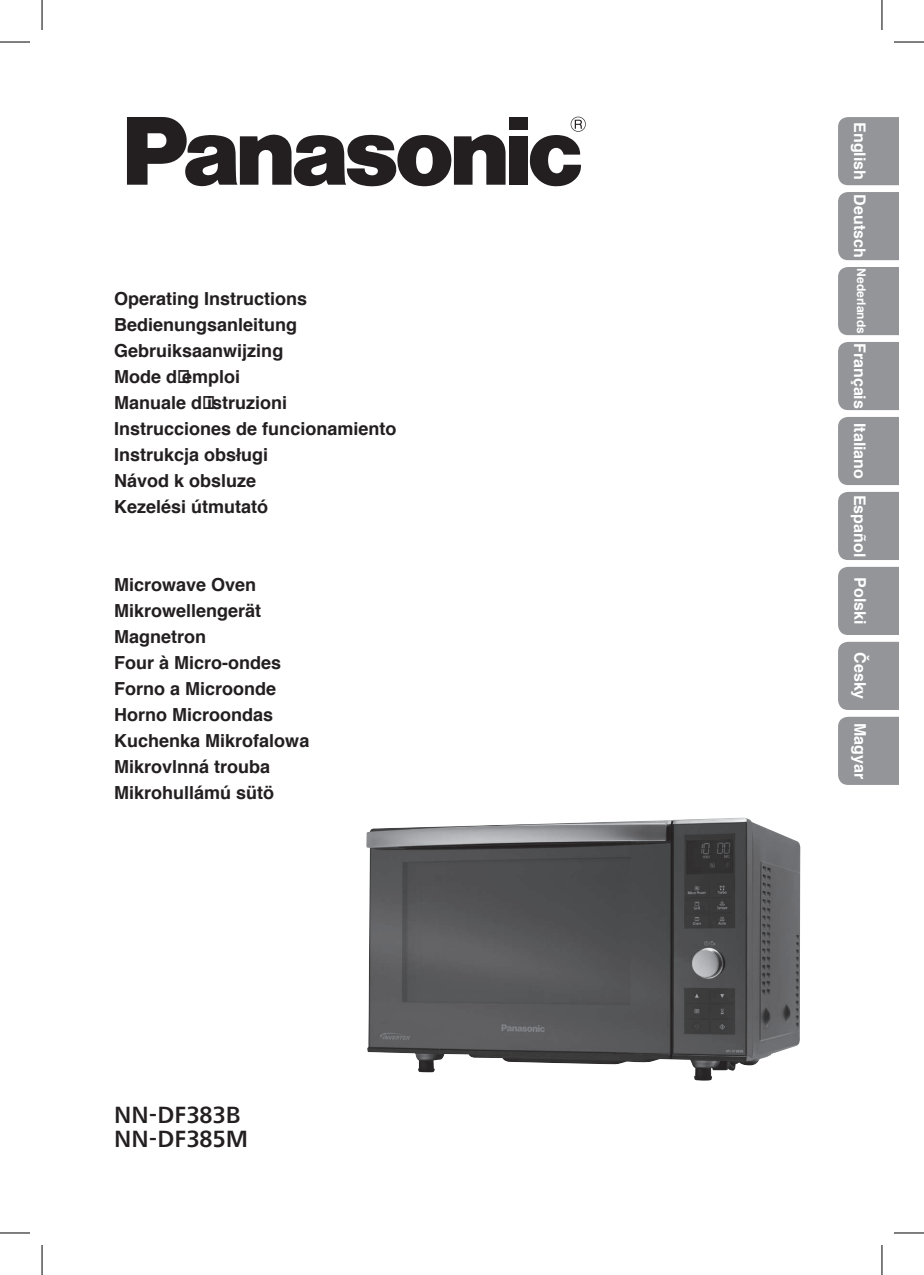
<style>
.page{position:relative;width:924px;height:1275px;background:#fff}
.page>*{position:absolute;margin:0;border:0;box-sizing:border-box;transform-origin:0 0}
.t1{font:20px/24px "PUD Hinban B";color:#231f20}
.t2{font:700 18px/26px "Helvetica";color:#231f20}
.t3{font:700 16px "Helvetica";color:#fff}
</style>
<div class="page">
<div style="left:509px;top:117px;width:18px;height:13px;background:#231f20"></div>
<div style="left:509px;top:136px;width:18px;height:49px;background:#231f20"></div>
<svg style="left:127px;top:117px;width:378px;height:70px"></svg>
<svg style="left:529px;top:117px;width:56px;height:69px"></svg>
<div style="left:838px;top:117px;width:60px;height:68px;background:#939598"></div>
<div style="left:838px;top:192px;width:60px;height:68px;background:#939598"></div>
<div style="left:838px;top:267px;width:60px;height:68px;background:#939598"></div>
<div style="left:838px;top:342px;width:60px;height:68px;background:#939598"></div>
<div style="left:838px;top:417px;width:60px;height:68px;background:#939598"></div>
<div style="left:838px;top:492px;width:60px;height:68px;background:#939598"></div>
<div style="left:838px;top:567px;width:60px;height:68px;background:#939598"></div>
<div style="left:838px;top:642px;width:60px;height:68px;background:#939598"></div>
<div style="left:838px;top:717px;width:60px;height:68px;background:#939598"></div>
<img style="left:366px;top:817px;width:433px;height:263px">
<hr style="left:0;top:42px;width:30px;height:1px;background:#000">
<hr style="left:893px;top:42px;width:30px;height:1px;background:#000">
<hr style="left:0;top:1232px;width:30px;height:1px;background:#000">
<hr style="left:893px;top:1232px;width:30px;height:1px;background:#000">
<hr style="left:42px;top:0;width:1px;height:30px;background:#000">
<hr style="left:42px;top:1245px;width:1px;height:30px;background:#000">
<hr style="left:881px;top:0;width:1px;height:30px;background:#000">
<hr style="left:881px;top:1245px;width:1px;height:30px;background:#000">
<p class="t2" style="left:114px;top:286px;width:284px">Operating Instructions<br>Bedienungsanleitung<br>Gebruiksaanwijzing<br>Mode d’emploi<br>Manuale d’istruzioni<br>Instrucciones de funcionamiento<br>Instrukcja obsługi<br>Návod k obsluze<br>Kezelési útmutató</p>
<p class="t2" style="left:114px;top:571px;width:197px">Microwave Oven<br>Mikrowellengerät<br>Magnetron<br>Four à Micro-ondes<br>Forno a Microonde<br>Horno Microondas<br>Kuchenka Mikrofalowa<br>Mikrovlnná trouba<br>Mikrohullámú sütö</p>
<p class="t1" style="left:114px;top:1102px;width:135px">NN-DF383B<br>NN-DF385M</p>
<p class="t3" style="left:872px;top:122px;width:436px;rotate:90deg">English Deutsch <sup>Nederlands</sup> Français Italiano Español</p>
<p class="t3" style="left:872px;top:577px;width:49px;rotate:90deg">Polski</p>
<p class="t3" style="left:872px;top:652px;width:49px;rotate:90deg">Česky</p>
<p class="t3" style="left:872px;top:722px;width:57px;rotate:90deg">Magyar</p>
</div>
